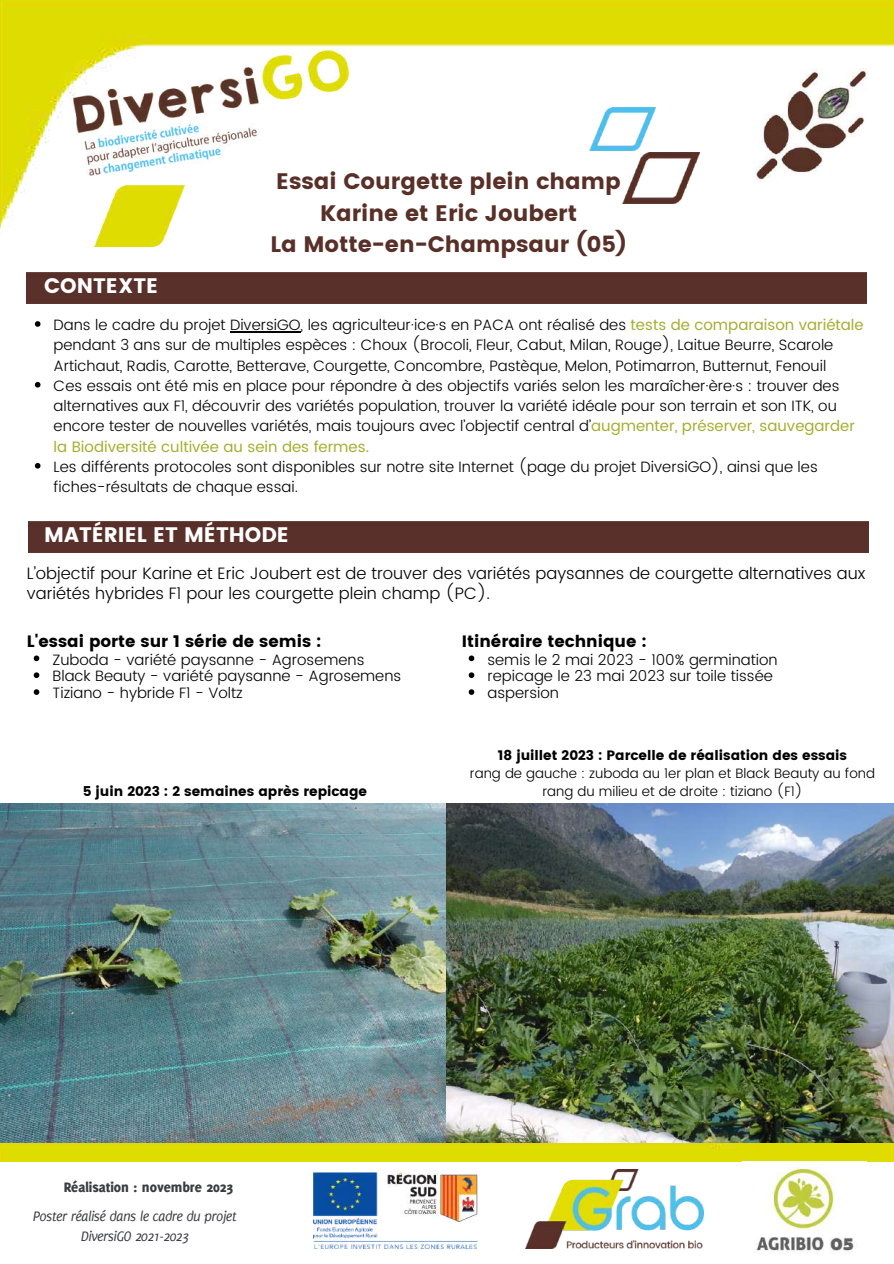
<style>
.page{position:relative;width:894px;height:1264px;background:#fff}
.page>*{position:absolute;margin:0;border:0;box-sizing:border-box;transform-origin:0 0}
.t1{font:22.35px/31px "Poppins";color:#583028;text-align:center}
.t2{font:21px "Poppins";color:#fff}
.t3{font:300 16.5px/19.2px "Poppins";color:#000}
.t4{font:16.5px "Poppins";color:#000}
.t5{font:300 15px/20.2px "Poppins";color:#000}
.t6{font:italic 15px/20.2px "Delicious";letter-spacing:-.04em;color:#3b3c41;text-align:center}
.t7{font:800 15px "Delicious";color:#3b3c41}
.t8{font:300 13.5px/18px "Poppins";color:#000;text-align:center}
.t9{font:13.5px "Poppins";color:#000}
.s1{font-weight:400;color:#a4ae2d}
</style>
<div class="page">
<img style="left:0;top:0;width:893px;height:274px">
<img style="left:64px;top:37px;width:296px;height:149px">
<img style="left:94px;top:186px;width:90px;height:61px">
<img style="left:0;top:1142px;width:893px;height:19px">
<img style="left:313px;top:1172px;width:164px;height:76px">
<img style="left:525px;top:1169px;width:178px;height:79px">
<img style="left:622px;top:152px;width:77px;height:52px">
<img style="left:589px;top:107px;width:66px;height:44px">
<div style="left:27px;top:272px;width:839px;height:32px;background:#59302a"></div>
<img style="left:753px;top:68px;width:114px;height:114px">
<div style="left:28px;top:521px;width:839px;height:31px;background:#59302a"></div>
<img style="left:755px;top:1161px;width:99px;height:93px">
<img style="left:0;top:803px;width:446px;height:339px">
<img style="left:446px;top:803px;width:447px;height:339px">
<svg style="left:35px;top:321px;width:5px;height:6px"></svg>
<hr style="left:230px;top:331px;width:70px;height:1px;background:#000">
<svg style="left:35px;top:382px;width:5px;height:5px"></svg>
<svg style="left:35px;top:463px;width:5px;height:5px"></svg>
<svg style="left:34px;top:655px;width:5px;height:6px"></svg>
<svg style="left:34px;top:672px;width:5px;height:6px"></svg>
<svg style="left:34px;top:689px;width:5px;height:6px"></svg>
<svg style="left:468px;top:655px;width:6px;height:6px"></svg>
<svg style="left:468px;top:672px;width:6px;height:6px"></svg>
<svg style="left:468px;top:689px;width:6px;height:6px"></svg>
<h2 class="t2" style="left:44px;top:274px;width:115px">CONTEXTE</h2>
<h1 class="t1" style="left:270px;top:166px;width:358px">Essai Courgette plein champ<br>Karine et Eric Joubert<br>La Motte-en-Champsaur (05)</h1>
<p class="t5" style="left:54px;top:315px;width:811px">Dans le cadre du projet DiversiGO, les agriculteur·ice·s en PACA ont réalisé des <span class="s1">tests de comparaison variétale </span>pendant 3 ans sur de multiples espèces : Choux (Brocoli, Fleur, Cabut, Milan, Rouge), Laitue Beurre, Scarole Artichaut, Radis, Carotte, Betterave, Courgette, Concombre, Pastèque, Melon, Potimarron, Butternut, Fenouil<br>Ces essais ont été mis en place pour répondre à des objectifs variés selon les maraîcher·ère·s : trouver des alternatives aux F1, découvrir des variétés population, trouver la variété idéale pour son terrain et son ITK, ou encore tester de nouvelles variétés, mais toujours avec l’objectif central d’<span class="s1">augmenter, préserver, sauvegarder la Biodiversité cultivée au sein des fermes.</span></p>
<p class="t5" style="left:54px;top:456px;width:765px">Les différents protocoles sont disponibles sur notre site Internet (page du projet DiversiGO), ainsi que les fiches-résultats de chaque essai.</p>
<h2 class="t2" style="left:44px;top:523px;width:246px">MATÉRIEL ET MÉTHODE</h2>
<p class="t3" style="left:27px;top:564px;width:839px">L’objectif pour Karine et Eric Joubert est de trouver des variétés paysannes de courgette alternatives aux variétés hybrides F1 pour les courgette plein champ (PC).</p>
<p class="t4" style="left:27px;top:631px;width:296px">L'essai porte sur 1 série de semis :</p>
<p class="t5" style="left:52px;top:651px;width:350px;line-height:16.8px">Zuboda - variété paysanne - Agrosemens<br>Black Beauty - variété paysanne - Agrosemens<br>Tiziano - hybride F1 - Voltz</p>
<p class="t4" style="left:462px;top:631px;width:186px">Itinéraire technique :</p>
<p class="t5" style="left:487px;top:651px;width:291px;line-height:16.8px">semis le 2 mai 2023 - 100% germination repicage le 23 mai 2023 sur toile tissée aspersion</p>
<p class="t9" style="left:83px;top:783px;width:286px">5 juin 2023 : 2 semaines après repicage</p>
<p class="t9" style="left:497px;top:747px;width:351px">18 juillet 2023 : Parcelle de réalisation des essais</p>
<p class="t8" style="left:470px;top:764px;width:406px">rang de gauche : zuboda au 1er plan et Black Beauty au fond rang du milieu et de droite : tiziano (F1)</p>
<p class="t7" style="left:64px;top:1178px;width:171px">Réalisation : novembre 2023</p>
<p class="t6" style="left:33px;top:1206px;width:206px">Poster réalisé dans le cadre du projet<br>DiversiGO 2021-2023</p>
</div>
